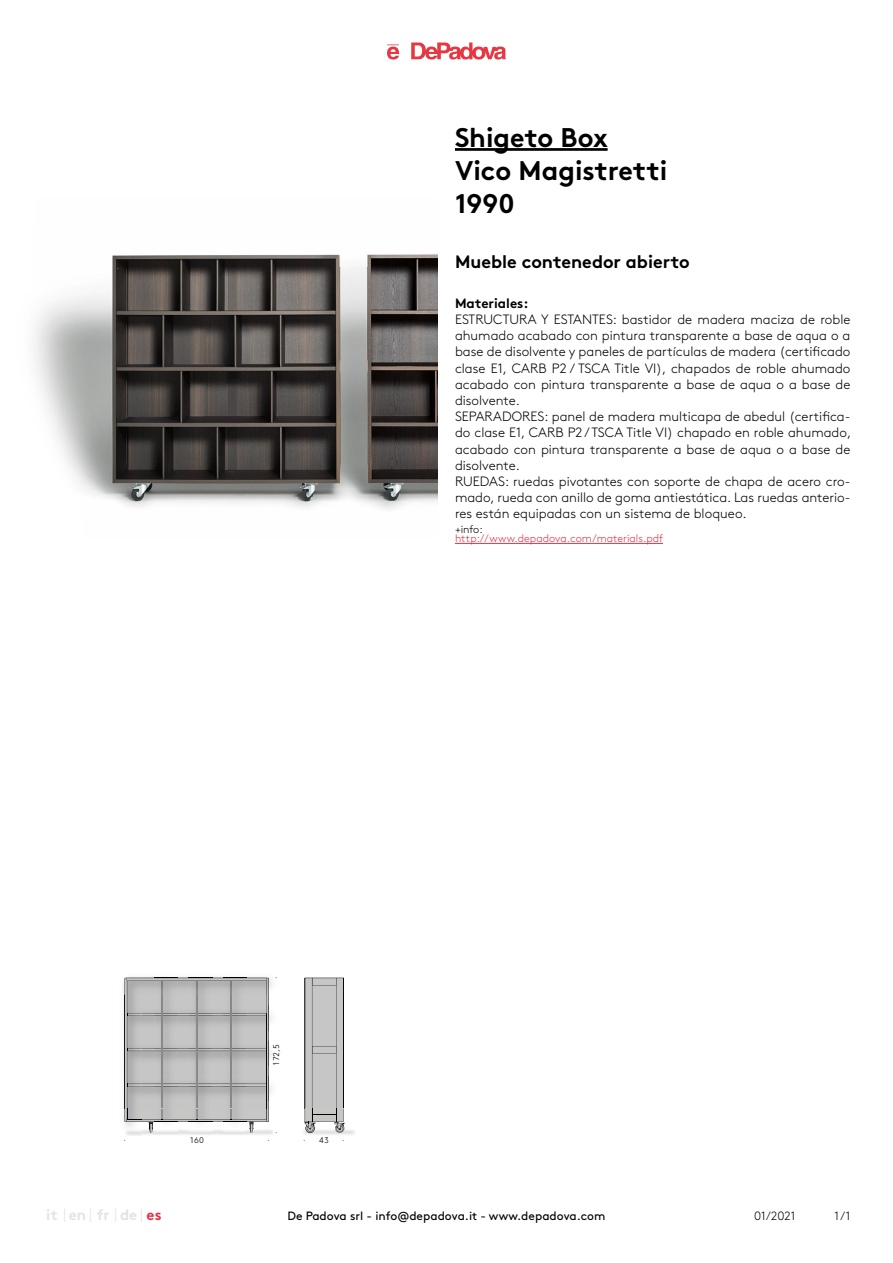
<style>
.page{position:relative;width:893px;height:1263px;background:#fff}
.page>*{position:absolute;margin:0;border:0;box-sizing:border-box;transform-origin:0 0}
.t1{font:700 27px/33px "Brown";color:#000}
.t2{font:700 18px "Brown";color:#000}
.t3{font:700 15px "Brown";color:#e4e3e3}
.t4{font:700 15px "Brown";color:#e73042}
.t5{font:300 13.5px/16.2px "Brown";color:#000}
.t6{font:700 13.5px "Brown";color:#000}
.t7{font:12px "Brown";color:#000}
.t8{font:300 12px "Brown";letter-spacing:-.005em;color:#000}
.t9{font:300 10.95px "Brown";color:#e73042}
.t10{font:300 10.95px "Brown";color:#000}
.t11{font:300 8.25px "Caros Soft";color:#000}
</style>
<div class="page">
<svg style="left:387px;top:43px;width:119px;height:17px"></svg>
<hr style="left:455px;top:543px;width:208px;height:1px;background:#e73042">
<hr style="left:455px;top:148px;width:153px;height:3px;background:#000">
<img style="left:270px;top:1085px;width:2px;height:8px">
<img style="left:270px;top:1050px;width:2px;height:7px">
<img style="left:124px;top:995px;width:1px;height:114px">
<img style="left:124px;top:1076px;width:1px;height:25px">
<img style="left:124px;top:1006px;width:1px;height:24px">
<img style="left:124px;top:1041px;width:1px;height:24px">
<img style="left:123px;top:977px;width:150px;height:18px">
<img style="left:154px;top:977px;width:23px;height:1px">
<svg style="left:125px;top:978px;width:145px;height:155px;background:#bbb"></svg>
<svg style="left:304px;top:978px;width:41px;height:155px;background:#b9b9b9"></svg>
<img style="left:33px;top:254px;width:405px;height:256px">
<h1 class="t1" style="left:455px;top:124px;width:214px">Shigeto Box<br>Vico Magistretti<br>1990</h1>
<h2 class="t2" style="left:455px;top:255px;width:236px">Mueble contenedor abierto</h2>
<p class="t6" style="left:455px;top:298px;width:75px">Materiales:</p>
<p class="t5" style="left:455px;top:312px;width:398px">ESTRUCTURA Y ESTANTES: bastidor de madera maciza de roble ahumado acabado con pintura transparente a base de aqua o a base de disolvente y paneles de partículas de madera (certificado clase E1, CARB P2 / TSCA Title VI), chapados de roble ahumado acabado con pintura transparente a base de aqua o a base de disolvente.<br>SEPARADORES: panel de madera multicapa de abedul (certifica&shy;do clase E1, CARB P2 / TSCA Title VI) chapado en roble ahumado, acabado con pintura transparente a base de aqua o a base de disolvente.<br>RUEDAS: ruedas pivotantes con soporte de chapa de acero cro&shy;mado, rueda con anillo de goma antiestática. Las ruedas anterio&shy;res están equipadas con un sistema de bloqueo.</p>
<p class="t10" style="left:455px;top:524px;width:29px">+info:</p>
<p class="t9" style="left:455px;top:533px;width:210px">http://www.depadova.com/materials.pdf</p>
<p class="t11" style="left:273px;top:979px;width:4px;rotate:-90deg">·</p>
<p class="t11" style="left:273px;top:1066px;width:23px;rotate:-90deg">172,5</p>
<p class="t11" style="left:273px;top:1134px;width:4px;rotate:-90deg">·</p>
<p class="t11" style="left:124px;top:1137px;width:4px">·</p>
<p class="t11" style="left:189px;top:1137px;width:16px">160</p>
<p class="t11" style="left:267px;top:1137px;width:4px">·</p>
<p class="t11" style="left:303px;top:1137px;width:27px">· 43</p>
<p class="t11" style="left:342px;top:1137px;width:4px">·</p>
<p class="t3" style="left:46px;top:1209px;width:41px">it en</p>
<p class="t3" style="left:120px;top:1209px;width:19px">de</p>
<p class="t3" style="left:97px;top:1209px;width:14px">fr</p>
<p class="t4" style="left:147px;top:1209px;width:16px">es</p>
<p class="t7" style="left:287px;top:1212px;width:320px">De Padova srl - info@depadova.it - www.depadova.com</p>
<p class="t8" style="left:754px;top:1212px;width:43px">01/2021</p>
<p class="t8" style="left:834px;top:1212px;width:18px">1 / 1</p>
</div>
